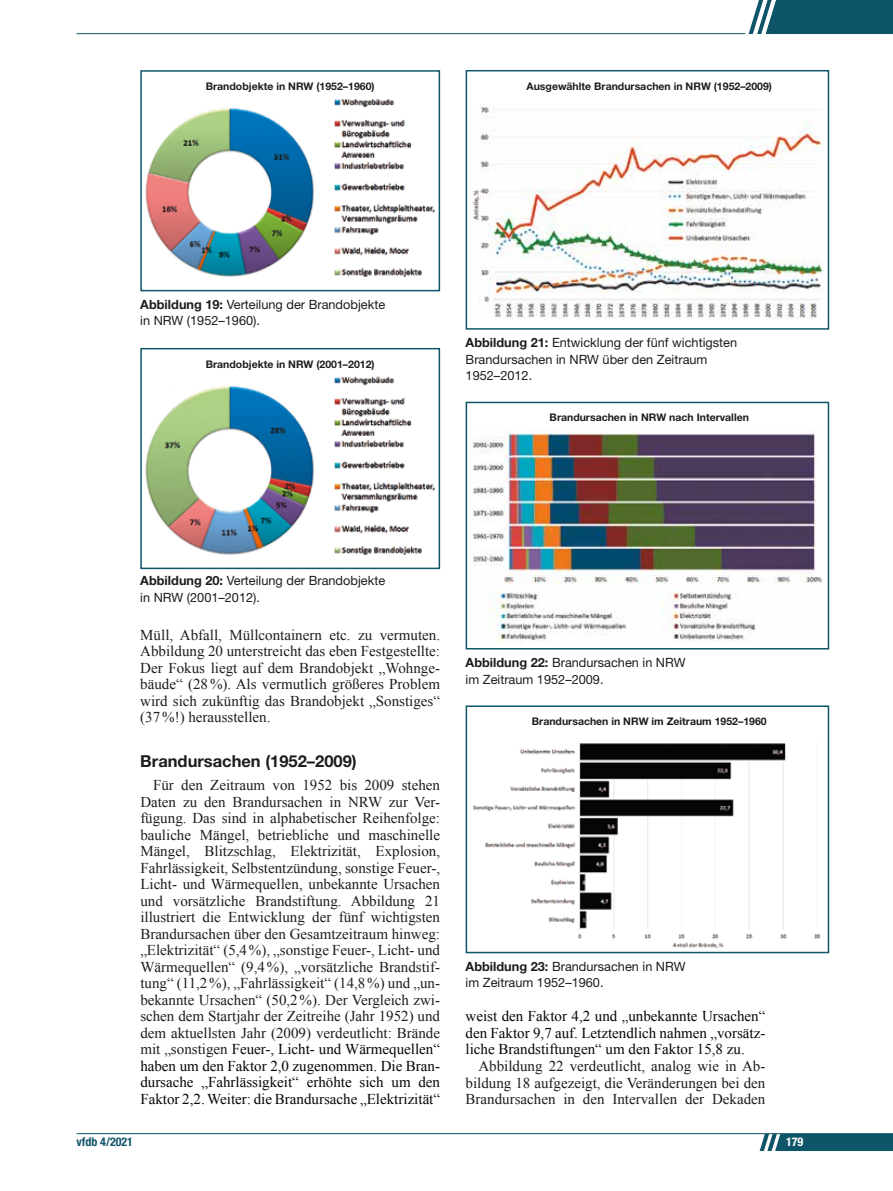
<style>
.page{position:relative;width:893px;height:1191px;background:#fff}
.page>*{position:absolute;margin:0;border:0;box-sizing:border-box;transform-origin:0 0}
.t1{font:700 16.5px "Helvetica Neue LT Std";color:#1d1d1b}
.t2{font:15px/16.5px "Times New Roman";color:#1d1d1b;text-align:justify}
.t3{font:15px/16.5px "Times New Roman";color:#070606;text-align:justify}
.t4{font:12.75px/16.5px "Helvetica Neue LT Std";color:#1d1d1b}
.t5{font:700 condensed 12px "Helvetica Neue LT Std";color:#0f5569}
.t6{font:700 condensed 12px "Helvetica Neue LT Std";color:#fff}
.t7{font:700 10.5px "Helvetica Neue LT Std";color:#1d1d1b}
.s1{font-weight:700}
.s2{color:#070606}
</style>
<div class="page">
<img style="left:145px;top:99px;width:290px;height:178px">
<img style="left:145px;top:376px;width:290px;height:179px">
<img style="left:472px;top:105px;width:350px;height:213px">
<img style="left:472px;top:430px;width:351px;height:212px">
<img style="left:473px;top:743px;width:348px;height:206px">
<hr style="left:77px;top:1133px;width:816px;height:1px;background:#0f5569">
<svg style="left:760px;top:1134px;width:133px;height:17px;background:#1f6073"></svg>
<hr style="left:77px;top:33px;width:668px;height:1px;background:#0f5569">
<div style="left:466px;top:402px;width:363px;height:247px;border:2px solid #0f5569"></div>
<div style="left:466px;top:705px;width:363px;height:248px;border:2px solid #0f5569"></div>
<div style="left:466px;top:70px;width:363px;height:260px;border:2px solid #0f5569"></div>
<div style="left:140px;top:70px;width:300px;height:221px;border:2px solid #0f5569"></div>
<div style="left:140px;top:348px;width:300px;height:221px;border:2px solid #0f5569"></div>
<svg style="left:749px;top:0;width:144px;height:34px;background:#256477"></svg>
<p class="t7" style="left:206px;top:80px;width:170px">Brandobjekte in NRW (1952–1960)</p>
<p class="t7" style="left:527px;top:79px;width:247px">Ausgewählte Brandursachen in NRW (1952–2009)</p>
<p class="t4" style="left:140px;top:296px;width:246px"><span class="s1">Abbildung 19:</span> Verteilung der Brandobjekte in NRW (1952–1960).</p>
<p class="t7" style="left:206px;top:357px;width:170px">Brandobjekte in NRW (2001–2012)</p>
<p class="t4" style="left:466px;top:334px;width:273px"><span class="s1">Abbildung 21:</span> Entwicklung der fünf wichtigsten<br>Brandursachen in NRW über den Zeitraum<br>1952–2012.</p>
<p class="t7" style="left:550px;top:411px;width:201px">Brandursachen in NRW nach Intervallen</p>
<p class="t4" style="left:140px;top:572px;width:246px"><span class="s1">Abbildung 20:</span> Verteilung der Brandobjekte in NRW (2001–2012).</p>
<p class="t2" style="left:140px;top:626px;width:301px">Müll, Abfall, Müllcontainern etc. zu vermuten.<br>Abbildung 20 unterstreicht das eben Festgestellte:<br>Der Fokus liegt auf dem Brandobjekt „Wohnge&shy;bäude“ (28%). Als vermutlich größeres Problem wird sich zukünftig das Brandobjekt „Sonstiges“ (37%!) herausstellen.</p>
<p class="t1" style="left:140px;top:751px;width:218px">Brandursachen (1952–2009)</p>
<p class="t2" style="left:140px;top:777px;width:301px;text-indent:13px">Für den Zeitraum von 1952 bis 2009 stehen Daten zu den Brandursachen in NRW zur Ver&shy;fügung. Das sind in alphabetischer Reihenfolge: bauliche Mängel, betriebliche und maschinelle Mängel, Blitzschlag, Elektrizität, Explosion, Fahrlässigkeit, Selbstentzündung, sonstige Feuer-, Licht- und Wärmequellen, unbekannte Ursachen und vorsätzliche Brandstiftung. Abbildung 21 illustriert die Entwicklung der fünf wichtigsten Brandursachen über den Gesamtzeitraum hinweg: „Elektrizität“ (5,4%), „sonstige Feuer-, Licht- und Wärmequellen“ (9,4%), „vorsätzliche Brandstif&shy;tung“ (11,2%), „Fahrlässigkeit“ (14,8%) und „un&shy;bekannte Ursachen“ (50,2%). Der Vergleich zwi&shy;schen dem Startjahr der Zeitreihe (Jahr 1952) und dem aktuellsten Jahr (2009) verdeutlicht: Brände mit „sonstigen <span class="s2">Feuer-, Licht- und Wärmequellen“ haben um den Faktor 2,0 zugenommen. Die Bran&shy;dursache „Fahrlässigkeit“ erhöhte sich um den Faktor 2,2. Weiter: die Brandursache „Elektrizität“</span></p>
<p class="t4" style="left:466px;top:654px;width:221px"><span class="s1">Abbildung 22:</span> Brandursachen in NRW im Zeitraum 1952–2009.</p>
<p class="t7" style="left:532px;top:715px;width:236px">Brandursachen in NRW im Zeitraum 1952–1960</p>
<p class="t4" style="left:466px;top:958px;width:221px"><span class="s1">Abbildung 23:</span> Brandursachen in NRW im Zeitraum 1952–1960.</p>
<p class="t3" style="left:466px;top:1008px;width:301px">weist den Faktor 4,2 und „unbekannte Ursachen“ den Faktor 9,7 auf. Letztendlich nahmen „vorsätz&shy;liche Brandstiftungen“ um den Faktor 15,8 zu.</p>
<p class="t2" style="left:466px;top:1057px;width:301px;text-indent:13px">Abbildung 22 verdeutlicht, analog wie in Ab&shy;bildung 18 aufgezeigt, die Veränderungen bei den Brandursachen in den Intervallen der Dekaden</p>
<p class="t5" style="left:77px;top:1134px;width:58px">vfdb 4/2021</p>
<p class="t6" style="left:786px;top:1134px;width:19px">179</p>
</div>
